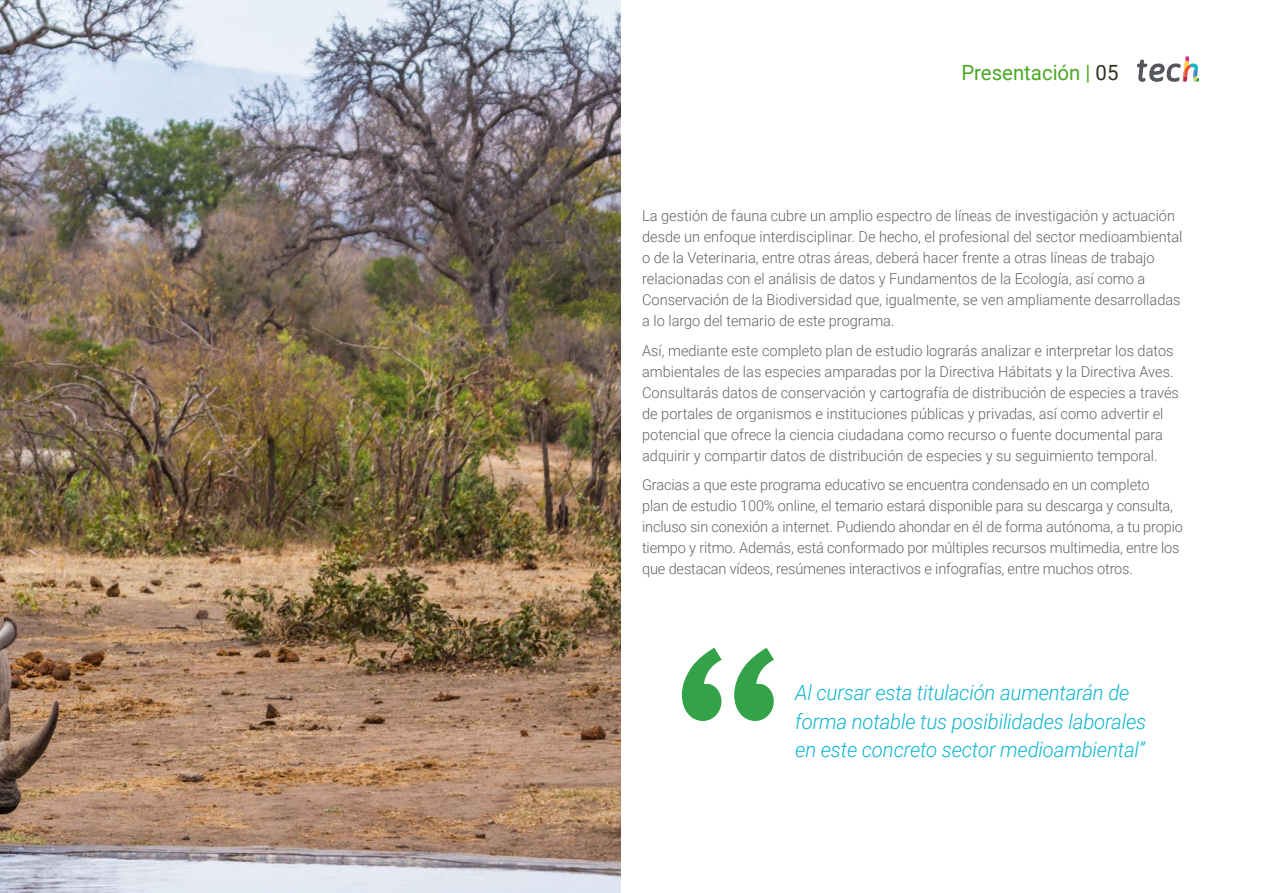
<style>
.page{position:relative;width:1263px;height:893px;background:#fff}
.page>*{position:absolute;margin:0;border:0;box-sizing:border-box;transform-origin:0 0}
.t1{font:italic 300 21px/28.5px "Roboto";letter-spacing:-.01em;color:#0fb6cf}
.t2{font:21px "Roboto";color:#4ba824}
.t3{font:300 15px/21px "Roboto";color:#61646a}
.s1{color:#312e20}
</style>
<div class="page">
<img style="left:0;top:0;width:621px;height:893px">
<svg style="left:682px;top:648px;width:92px;height:73px"></svg>
<svg style="left:1137px;top:56px;width:62px;height:26px"></svg>
<h1 class="t2" style="left:961px;top:57px;width:159px">Presentación | <span class="s1">05</span></h1>
<p class="t3" style="left:642px;top:205px;width:542px">La gestión de fauna cubre un amplio espectro de líneas de investigación y actuación desde un enfoque interdisciplinar. De hecho, el profesional del sector medioambiental o de la Veterinaria, entre otras áreas, deberá hacer frente a otras líneas de trabajo relacionadas con el análisis de datos y Fundamentos de la Ecología, así como a Conservación de la Biodiversidad que, igualmente, se ven ampliamente desarrolladas a lo largo del temario de este programa.</p>
<p class="t3" style="left:642px;top:339px;width:538px">Así, mediante este completo plan de estudio lograrás analizar e interpretar los datos ambientales de las especies amparadas por la Directiva Hábitats y la Directiva Aves.<br>Consultarás datos de conservación y cartografía de distribución de especies a través de portales de organismos e instituciones públicas y privadas, así como advertir el potencial que ofrece la ciencia ciudadana como recurso o fuente documental para adquirir y compartir datos de distribución de especies y su seguimiento temporal.</p>
<p class="t3" style="left:642px;top:474px;width:542px">Gracias a que este programa educativo se encuentra condensado en un completo<br>plan de estudio 100% online, el temario estará disponible para su descarga y consulta, incluso sin conexión a internet. Pudiendo ahondar en él de forma autónoma, a tu propio tiempo y ritmo. Además, está conformado por múltiples recursos multimedia, entre los que destacan vídeos, resúmenes interactivos e infografías, entre muchos otros.</p>
<h1 class="t1" style="left:795px;top:678px;width:352px">Al cursar esta titulación aumentarán de forma notable tus posibilidades laborales en este concreto sector medioambiental”</h1>
</div>
